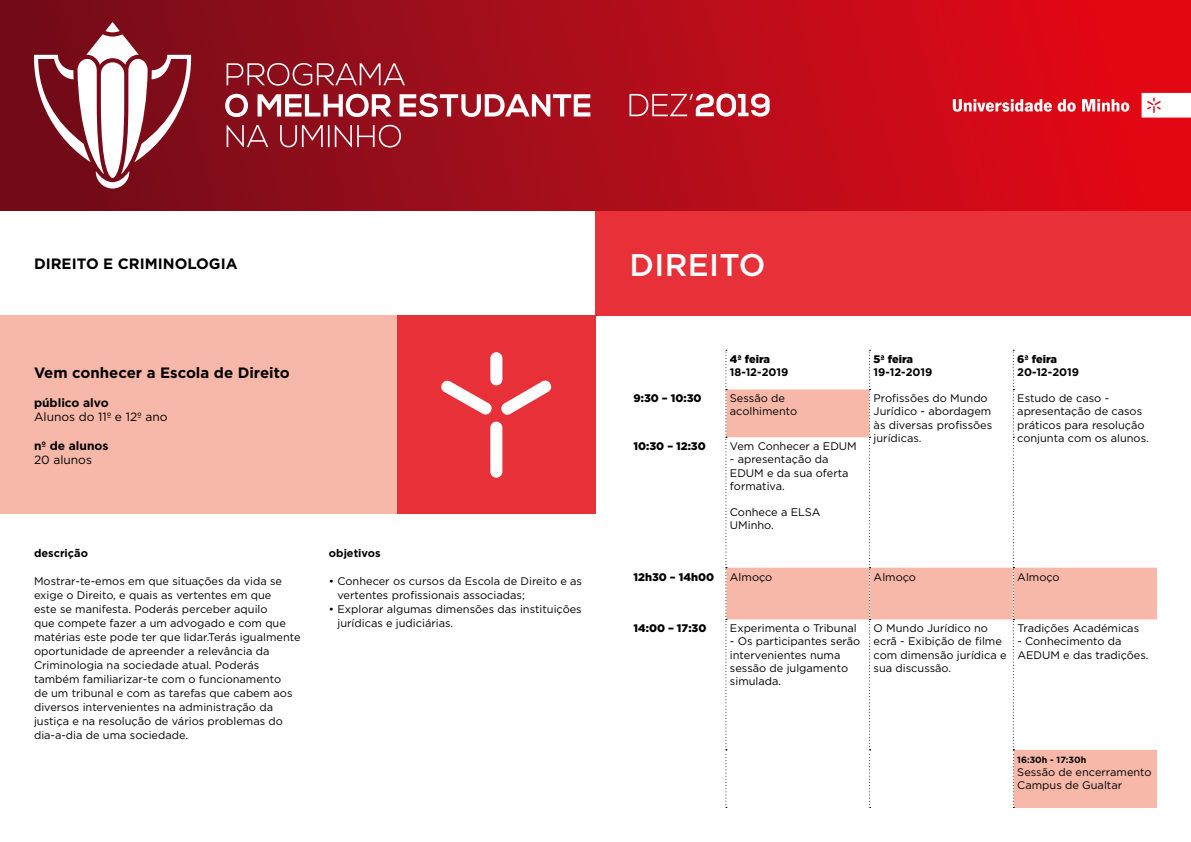
<style>
.page{position:relative;width:1191px;height:842px;background:#fff}
.page>*{position:absolute;margin:0;border:0;box-sizing:border-box;transform-origin:0 0}
.t1{font:500 31.4px "Gotham";letter-spacing:.01em;color:#fff}
.t2{font:700 15px "Gotham";color:#000}
.t3{font:12px "Gotham";color:#000}
.t4{font:700 12px "Gotham";color:#000}
.t5{font:11px/13.2px "Gotham";color:#000}
.t6{font:900 11px "Gotham";color:#000}
.t7{font:700 11px "Gotham";color:#000}
.t8{font:700 9px "Gotham";color:#000}
</style>
<div class="page">
<div style="left:0;top:316px;width:397px;height:198px;background:#f7b8a9"></div>
<div style="left:595px;top:210px;width:596px;height:106px;background:#e73037"></div>
<div style="left:0;top:0;width:1191px;height:210px;background:linear-gradient(to right,#6f0e1b,#e90917)"></div>
<svg style="left:34px;top:22px;width:157px;height:167px"></svg>
<svg style="left:952px;top:93px;width:239px;height:25px"></svg>
<div style="left:397px;top:316px;width:198px;height:198px;background:#e73037"></div>
<svg style="left:441px;top:352px;width:111px;height:126px"></svg>
<svg style="left:227px;top:125px;width:174px;height:25px"></svg>
<svg style="left:226px;top:63px;width:179px;height:23px"></svg>
<svg style="left:225px;top:93px;width:365px;height:24px"></svg>
<svg style="left:629px;top:90px;width:140px;height:30px"></svg>
<svg style="left:727px;top:389px;width:430px;height:419px"></svg>
<svg style="left:725px;top:350px;width:2px;height:458px"></svg>
<svg style="left:869px;top:350px;width:1px;height:458px"></svg>
<svg style="left:1012px;top:350px;width:2px;height:458px"></svg>
<h2 class="t2" style="left:34px;top:254px;width:205px">DIREITO E CRIMINOLOGIA</h2>
<h2 class="t2" style="left:34px;top:362px;width:257px">Vem conhecer a Escola de Direito</h2>
<p class="t4" style="left:34px;top:394px;width:76px">público alvo</p>
<p class="t3" style="left:34px;top:409px;width:135px">Alunos do 11º e 12º ano</p>
<p class="t4" style="left:34px;top:438px;width:76px">nº de alunos</p>
<p class="t3" style="left:34px;top:452px;width:59px">20 alunos</p>
<p class="t7" style="left:34px;top:546px;width:55px">descrição</p>
<p class="t5" style="left:34px;top:574px;width:268px;line-height:14px">Mostrar-te-emos em que situações da vida se exige o Direito, e quais as vertentes em que<br>este se manifesta. Poderás perceber aquilo<br>que compete fazer a um advogado e com que matérias este pode ter que lidar.Terás igualmente oportunidade de apreender a relevância da Criminologia na sociedade atual. Poderás também familiarizar-te com o funcionamento<br>de um tribunal e com as tarefas que cabem aos diversos intervenientes na administração da justiça e na resolução de vários problemas do dia-a-dia de uma sociedade.</p>
<p class="t7" style="left:329px;top:546px;width:53px">objetivos</p>
<p class="t5" style="left:337px;top:574px;width:246px;line-height:14px;text-indent:-9px">• Conhecer os cursos da Escola de Direito e as vertentes profissionais associadas;</p>
<p class="t5" style="left:337px;top:602px;width:246px;line-height:14px;text-indent:-9px">• Explorar algumas dimensões das instituições jurídicas e judiciárias.</p>
<h1 class="t1" style="left:629px;top:244px;width:137px">DIREITO</h1>
<p class="t6" style="left:730px;top:351px;width:42px">4ª feira</p>
<p class="t7" style="left:730px;top:365px;width:60px">18-12-2019</p>
<p class="t6" style="left:873px;top:351px;width:41px">5ª feira</p>
<p class="t7" style="left:873px;top:365px;width:60px">19-12-2019</p>
<p class="t6" style="left:1017px;top:351px;width:41px">6ª feira</p>
<p class="t7" style="left:1017px;top:365px;width:63px">20-12-2019</p>
<p class="t6" style="left:633px;top:391px;width:70px">9:30 – 10:30</p>
<p class="t5" style="left:730px;top:391px;width:69px">Sessão de acolhimento</p>
<p class="t5" style="left:873px;top:391px;width:120px">Profissões do Mundo<br>Jurídico - abordagem às diversas profissões jurídicas.</p>
<p class="t5" style="left:1017px;top:391px;width:133px">Estudo de caso - apresentação de casos práticos para resolução conjunta com os alunos.</p>
<p class="t6" style="left:633px;top:439px;width:74px">10:30 – 12:30</p>
<p class="t5" style="left:730px;top:439px;width:128px">Vem Conhecer a EDUM</p>
<p class="t5" style="left:730px;top:453px;width:120px">- apresentação da<br>EDUM e da sua oferta formativa.</p>
<p class="t5" style="left:730px;top:505px;width:92px">Conhece a ELSA<br>UMinho.</p>
<p class="t6" style="left:633px;top:569px;width:82px">12h30 – 14h00</p>
<p class="t5" style="left:730px;top:570px;width:44px">Almoço</p>
<p class="t5" style="left:873px;top:570px;width:44px">Almoço</p>
<p class="t5" style="left:1017px;top:570px;width:44px">Almoço</p>
<p class="t6" style="left:633px;top:621px;width:74px">14:00 – 17:30</p>
<p class="t5" style="left:730px;top:621px;width:128px">Experimenta o Tribunal</p>
<p class="t5" style="left:730px;top:635px;width:132px">- Os participantes serão intervenientes numa sessão de julgamento simulada.</p>
<p class="t5" style="left:873px;top:621px;width:134px">O Mundo Jurídico no ecrã - Exibição de filme com dimensão jurídica e sua discussão.</p>
<p class="t5" style="left:1017px;top:621px;width:123px">Tradições Académicas</p>
<p class="t5" style="left:1017px;top:635px;width:133px">- Conhecimento da<br>AEDUM e das tradições.</p>
<p class="t8" style="left:1017px;top:753px;width:71px">16:30h - 17:30h</p>
<p class="t5" style="left:1017px;top:765px;width:136px">Sessão de encerramento<br>Campus de Gualtar</p>
</div>
